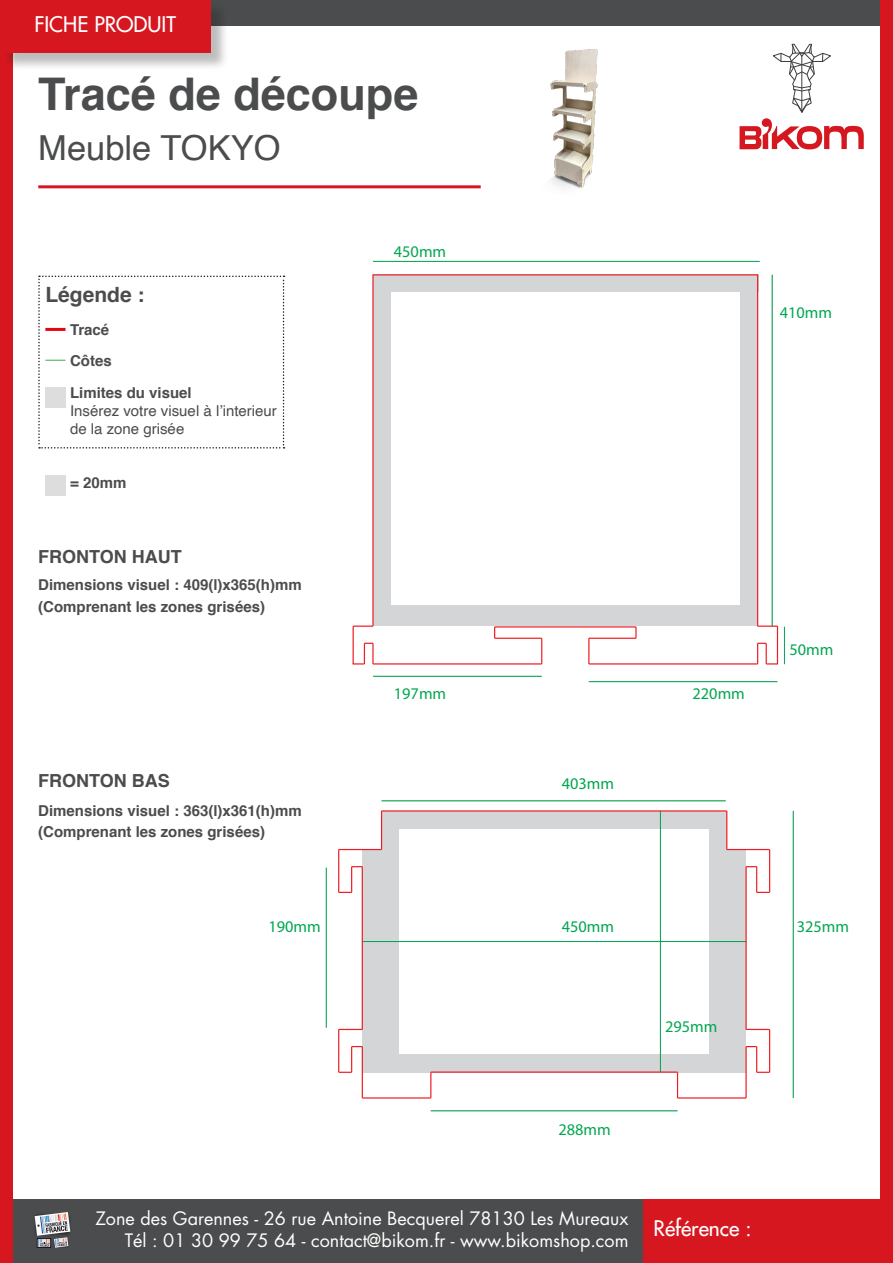
<style>
.page{position:relative;width:893px;height:1263px;background:#fff}
.page>*{position:absolute;margin:0;border:0;box-sizing:border-box;transform-origin:0 0}
.t1{font:700 45px "Helvetica";color:#4b4c4d}
.t2{font:34.5px "Helvetica";color:#4b4c4d}
.t3{font:21px "Futura";color:#fff}
.t4{font:700 21px "Helvetica";color:#4b4c4d}
.t5{font:18px "Futura";color:#fff}
.t6{font:700 18px "Helvetica";color:#4b4c4d}
.t7{font:16.35px "Myriad Pro";color:#00a650}
.t8{font:700 15px "Helvetica";color:#4b4c4d}
.t9{font:15px "Helvetica";color:#4b4c4d}
</style>
<div class="page">
<div style="left:6px;top:1199px;width:874px;height:64px;background:#4b4c4d"></div>
<div style="left:0;top:0;width:13px;height:1263px;background:#d7171f"></div>
<div style="left:201px;top:0;width:692px;height:26px;background:#4b4c4d"></div>
<div style="left:880px;top:0;width:13px;height:1263px;background:#d7171f"></div>
<div style="left:2px;top:1px;width:227px;height:70px;background:#231f20;opacity:.3"></div>
<div style="left:0;top:0;width:210px;height:52px;background:#d7171f"></div>
<div style="left:644px;top:1199px;width:249px;height:64px;background:#d7171f"></div>
<svg style="left:739px;top:43px;width:125px;height:106px"></svg>
<hr style="left:38px;top:185px;width:443px;height:3px;background:#d7171f">
<svg style="left:35px;top:1212px;width:35px;height:36px"></svg>
<div style="left:362px;top:849px;width:37px;height:223px;background:#d4d5d7"></div>
<div style="left:382px;top:811px;width:345px;height:17px;background:#d4d5d7"></div>
<div style="left:382px;top:811px;width:17px;height:236px;background:#d4d5d7"></div>
<div style="left:710px;top:811px;width:17px;height:236px;background:#d4d5d7"></div>
<div style="left:362px;top:1054px;width:384px;height:18px;background:#d4d5d7"></div>
<div style="left:710px;top:849px;width:36px;height:223px;background:#d4d5d7"></div>
<div style="left:373px;top:605px;width:385px;height:21px;background:#d4d5d7"></div>
<div style="left:373px;top:280px;width:17px;height:341px;background:#d4d5d7"></div>
<div style="left:373px;top:275px;width:385px;height:17px;background:#d4d5d7"></div>
<div style="left:740px;top:279px;width:18px;height:342px;background:#d4d5d7"></div>
<hr style="left:373px;top:261px;width:387px;height:1px;background:#00a650">
<hr style="left:373px;top:676px;width:169px;height:1px;background:#00a650">
<hr style="left:382px;top:801px;width:344px;height:1px;background:#00a650">
<hr style="left:793px;top:811px;width:1px;height:287px;background:#00a650">
<hr style="left:326px;top:868px;width:1px;height:160px;background:#00a650">
<hr style="left:660px;top:811px;width:1px;height:261px;background:#00a650">
<hr style="left:362px;top:941px;width:384px;height:1px;background:#00a650">
<hr style="left:431px;top:1111px;width:246px;height:1px;background:#00a650">
<hr style="left:589px;top:681px;width:188px;height:1px;background:#00a650">
<hr style="left:381px;top:811px;width:1px;height:38px;background:#ee1d23">
<hr style="left:339px;top:849px;width:43px;height:1px;background:#ee1d23">
<hr style="left:362px;top:867px;width:1px;height:162px;background:#ee1d23">
<hr style="left:745px;top:867px;width:2px;height:162px;background:#ee1d23">
<hr style="left:338px;top:849px;width:1px;height:43px;background:#ee1d23">
<hr style="left:769px;top:849px;width:1px;height:43px;background:#ee1d23">
<hr style="left:769px;top:1029px;width:1px;height:43px;background:#ee1d23">
<svg style="left:339px;top:866px;width:23px;height:27px"></svg>
<hr style="left:338px;top:1029px;width:1px;height:43px;background:#ee1d23">
<svg style="left:339px;top:1046px;width:23px;height:27px"></svg>
<svg style="left:747px;top:1046px;width:23px;height:27px"></svg>
<svg style="left:746px;top:866px;width:24px;height:27px"></svg>
<svg style="left:746px;top:1029px;width:24px;height:1px"></svg>
<svg style="left:339px;top:1029px;width:23px;height:1px"></svg>
<svg style="left:430px;top:1072px;width:1px;height:25px"></svg>
<svg style="left:677px;top:1072px;width:1px;height:25px"></svg>
<hr style="left:362px;top:1097px;width:69px;height:1px;background:#ee1d23">
<hr style="left:362px;top:1046px;width:1px;height:52px;background:#ee1d23">
<hr style="left:677px;top:1097px;width:69px;height:1px;background:#ee1d23">
<hr style="left:745px;top:1046px;width:2px;height:52px;background:#ee1d23">
<hr style="left:727px;top:849px;width:43px;height:1px;background:#ee1d23">
<hr style="left:726px;top:811px;width:1px;height:38px;background:#ee1d23">
<hr style="left:382px;top:810px;width:345px;height:1px;background:#ee1d23">
<hr style="left:431px;top:1071px;width:246px;height:2px;background:#ee1d23">
<hr style="left:373px;top:274px;width:385px;height:1px;background:#ee1d23">
<hr style="left:495px;top:626px;width:141px;height:1px;background:#ee1d23">
<hr style="left:495px;top:638px;width:47px;height:1px;background:#ee1d23">
<hr style="left:373px;top:663px;width:169px;height:1px;background:#ee1d23">
<hr style="left:353px;top:625px;width:20px;height:2px;background:#ee1d23">
<svg style="left:354px;top:643px;width:18px;height:21px"></svg>
<hr style="left:589px;top:663px;width:169px;height:1px;background:#ee1d23">
<svg style="left:635px;top:627px;width:2px;height:11px"></svg>
<svg style="left:541px;top:638px;width:1px;height:26px"></svg>
<hr style="left:372px;top:643px;width:2px;height:21px;background:#ee1d23">
<hr style="left:353px;top:626px;width:1px;height:38px;background:#ee1d23">
<svg style="left:758px;top:625px;width:19px;height:2px"></svg>
<svg style="left:757px;top:643px;width:20px;height:21px"></svg>
<hr style="left:777px;top:626px;width:1px;height:38px;background:#ee1d23">
<svg style="left:588px;top:638px;width:1px;height:26px"></svg>
<hr style="left:589px;top:638px;width:47px;height:1px;background:#ee1d23">
<hr style="left:772px;top:275px;width:1px;height:351px;background:#00a650">
<hr style="left:784px;top:627px;width:1px;height:37px;background:#00a650">
<hr style="left:757px;top:275px;width:1px;height:351px;background:#ee1d23">
<hr style="left:372px;top:275px;width:2px;height:351px;background:#ee1d23">
<svg style="left:38px;top:276px;width:247px;height:173px"></svg>
<div style="left:45px;top:387px;width:21px;height:20px;background:#ddd"></div>
<div style="left:45px;top:475px;width:21px;height:20px;background:#ddd"></div>
<img style="left:550px;top:49px;width:48px;height:140px">
<p class="t3" style="left:34px;top:12px;width:143px">FICHE PRODUIT</p>
<p class="t1" style="left:38px;top:58px;width:382px">Tracé de découpe</p>
<p class="t2" style="left:38px;top:121px;width:244px">Meuble TOKYO</p>
<p class="t4" style="left:45px;top:278px;width:101px">Légende :</p>
<p class="t8" style="left:70px;top:318px;width:41px">Tracé</p>
<p class="t8" style="left:70px;top:348px;width:43px">Côtes</p>
<p class="t8" style="left:70px;top:381px;width:123px">Limites du visuel</p>
<p class="t9" style="left:70px;top:400px;width:208px">Insérez votre visuel à l’interieur</p>
<p class="t9" style="left:70px;top:417px;width:116px">de la zone grisée</p>
<p class="t8" style="left:70px;top:471px;width:58px">= 20mm</p>
<p class="t6" style="left:38px;top:542px;width:145px">FRONTON HAUT</p>
<p class="t8" style="left:38px;top:573px;width:265px">Dimensions visuel : 409(l)x365(h)mm</p>
<p class="t8" style="left:38px;top:594px;width:228px">(Comprenant les zones grisées)</p>
<p class="t6" style="left:38px;top:766px;width:133px">FRONTON BAS</p>
<p class="t8" style="left:38px;top:798px;width:265px">Dimensions visuel : 363(l)x361(h)mm</p>
<p class="t8" style="left:38px;top:820px;width:228px">(Comprenant les zones grisées)</p>
<p class="t7" style="left:394px;top:241px;width:54px">450mm</p>
<p class="t7" style="left:394px;top:683px;width:54px">197mm</p>
<p class="t7" style="left:780px;top:303px;width:54px">410mm</p>
<p class="t7" style="left:562px;top:774px;width:54px">403mm</p>
<p class="t7" style="left:692px;top:683px;width:54px">220mm</p>
<p class="t7" style="left:789px;top:639px;width:45px">50mm</p>
<p class="t7" style="left:268px;top:916px;width:54px">190mm</p>
<p class="t7" style="left:797px;top:916px;width:54px">325mm</p>
<p class="t7" style="left:562px;top:916px;width:54px">450mm</p>
<p class="t7" style="left:665px;top:1017px;width:54px">295mm</p>
<p class="t7" style="left:558px;top:1120px;width:54px">288mm</p>
<p class="t5" style="left:95px;top:1207px;width:535px">Zone des Garennes - 26 rue Antoine Becquerel 78130 Les Mureaux</p>
<p class="t5" style="left:125px;top:1229px;width:505px">Tél : 01 30 99 75 64 - contact@bikom.fr - www.bikomshop.com</p>
<p class="t3" style="left:654px;top:1215px;width:99px">Référence :</p>
</div>
